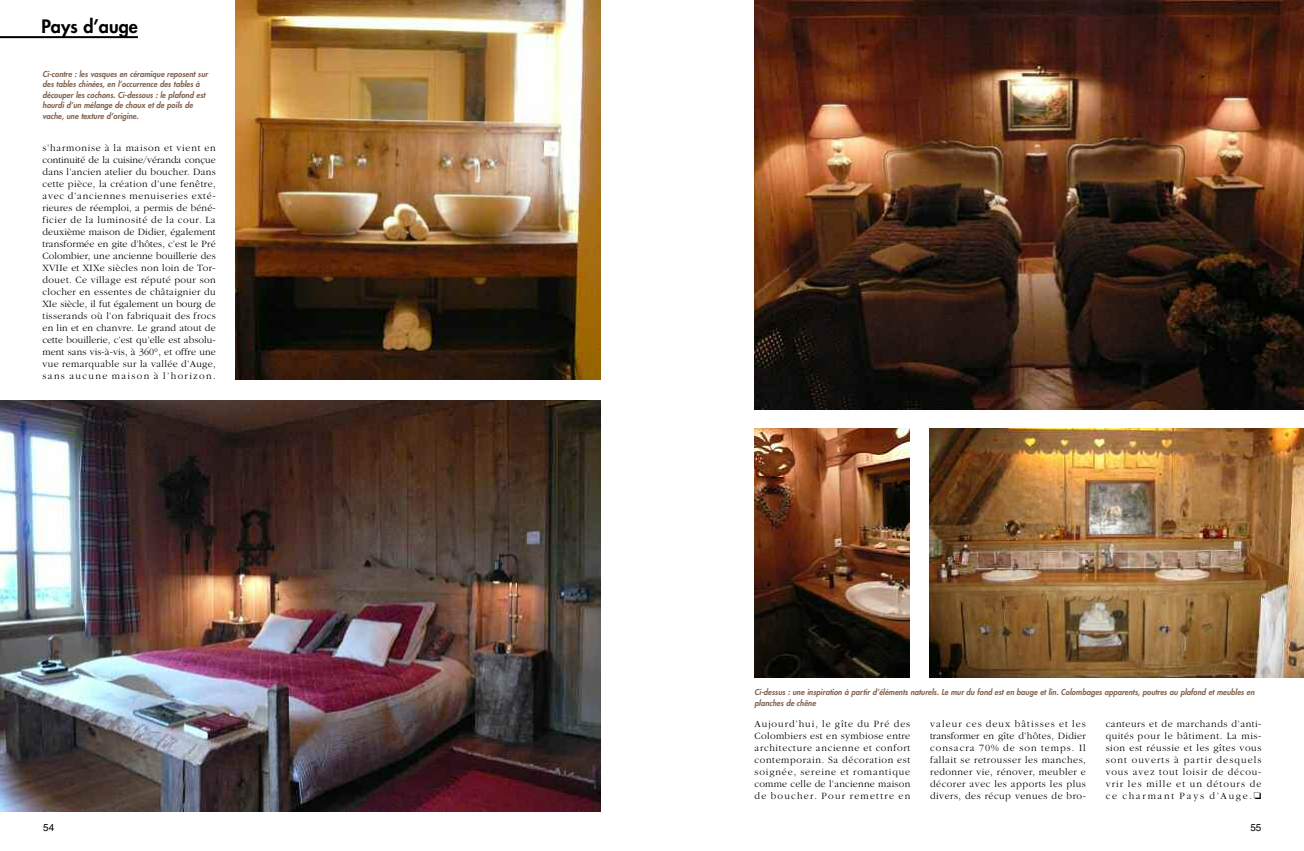
<style>
.page{position:relative;width:1304px;height:851px;background:#fff}
.page>*{position:absolute;margin:0;border:0;box-sizing:border-box;transform-origin:0 0}
.t1{font:800 18px "Futura";color:#000}
.t2{font:300 10px/12px "Garamond";letter-spacing:.05em;color:#000;text-align:justify}
.t3{font:10px "Helvetica";color:#000}
.t4{font:italic 800 8px/10.7px "Futura";color:#81634f;scale:.96 1}
</style>
<div class="page">
<img style="left:0;top:400px;width:601px;height:410px">
<img style="left:235px;top:0;width:366px;height:379px">
<hr style="left:0;top:36px;width:138px;height:2px;background:#000">
<img style="left:755px;top:428px;width:154px;height:249px">
<img style="left:929px;top:428px;width:375px;height:249px">
<img style="left:755px;top:0;width:549px;height:409px">
<h1 class="t1" style="left:41px;top:18px;width:98px">Pays d’auge</h1>
<p class="t4" style="left:43px;top:69px;width:174px">Ci-contre : les vasques en céramique reposent sur des tables chinées, en l’occurrence des tables à découper les cochons. Ci-dessous : le plafond est hourdi d’un mélange de chaux et de poils de vache, une texture d’origine.</p>
<p class="t2" style="left:43px;top:141px;width:175px">s’harmonise à la maison et vient en continuité de la cuisine/véranda conçue dans l’ancien atelier du boucher. Dans cette pièce, la création d’une fenêtre, avec d’anciennes menuiseries exté&shy;rieures de réemploi, a permis de béné&shy;ficier de la luminosité de la cour. La deuxième maison de Didier, également transformée en gite d’hôtes, c’est le Pré Colombier, une ancienne bouillerie des XVIIe et XIXe siècles non loin de Tor&shy;douet. Ce village est réputé pour son clocher en essentes de châtaignier du XIe siècle, il fut également un bourg de tisserands où l’on fabriquait des frocs en lin et en chanvre. Le grand atout de cette bouillerie, c’est qu’elle est absolu&shy;ment sans vis-à-vis, à 360°, et offre une vue remarquable sur la vallée d’Auge, sans aucune maison à l’horizon.</p>
<p class="t4" style="left:755px;top:687px;width:522px">Ci-dessus : une inspiration à partir d’éléments naturels. Le mur du fond est en bauge et lin. Colombages apparents, poutres au plafond et meubles en planches de chêne</p>
<p class="t2" style="left:755px;top:717px;width:157px">Aujourd’hui, le gîte du Pré des Colombiers est en symbiose entre architecture ancienne et confort contemporain. Sa décoration est soignée, sereine et romantique comme celle de l’ancienne maison de boucher. Pour remettre en</p>
<p class="t2" style="left:930px;top:717px;width:157px">valeur ces deux bâtisses et les transformer en gîte d’hôtes, Didier consacra 70% de son temps. Il fallait se retrousser les manches, redonner vie, rénover, meubler e décorer avec les apports les plus divers, des récup venues de bro-</p>
<p class="t2" style="left:1106px;top:717px;width:157px">canteurs et de marchands d’anti&shy;quités pour le bâtiment. La mis&shy;sion est réussie et les gîtes vous sont ouverts à partir desquels vous avez tout loisir de décou&shy;vrir les mille et un détours de ce charmant Pays d’Auge.❏</p>
<p class="t3" style="left:43px;top:821px;width:13px">54</p>
<p class="t3" style="left:1250px;top:821px;width:13px">55</p>
</div>
